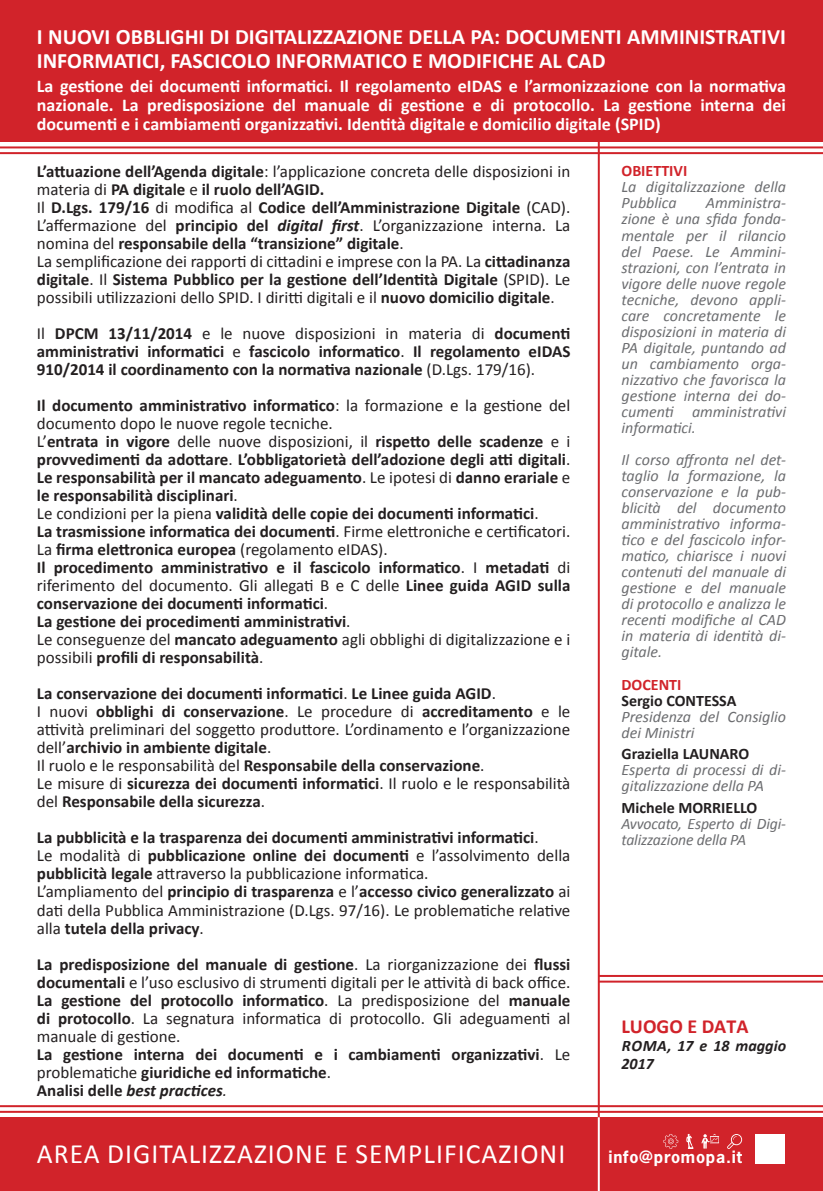
<style>
.page{position:relative;width:823px;height:1191px;background:#fff}
.page>*{position:absolute;margin:0;border:0;box-sizing:border-box;transform-origin:0 0}
.t1{font:28px "Calibri";letter-spacing:.04em;color:#fff}
.SOTTOTITOLI{font:700 22px/24px "Calibri";color:#fff}
.Normale{font:700 20px "Calibri";color:#d1232a}
.SOTTOTITOLI-2{font:700 18px/19px "Calibri";color:#fff;text-align:justify}
.Pa4{font:700 17px/18px "Calibri";color:#231f20}
.Pa4-2{font:17px/18px "Calibri";color:#231f20;text-align:justify}
.Pa5{font:700 17px/18px "Calibri";color:#231f20}
.Pa5-2{font:17px/18px "Calibri";color:#231f20}
.Pa5-3{font:italic 700 17px "Calibri";color:#231f20}
.Normale-2{font:italic 16px/16px "Calibri";color:#6c6d70}
.Normale-3{font:700 16px "Calibri";color:#231f20}
.Normale-4{font:italic 700 16px/18px "Calibri";color:#231f20}
.Normale-5{font:700 16px "Calibri";color:#d1232a}
.t2{font:700 16px "News Gothic Std";letter-spacing:.05em;color:#fff}
.s1{font-weight:400}
.s2{font-style:italic}
.s3{font-weight:700}
.s4{font-style:normal}
</style>
<div class="page">
<div style="left:0;top:1117px;width:822px;height:74px;background:#d1232a"></div>
<div style="left:0;top:0;width:822px;height:142px;background:#d1232a"></div>
<hr style="left:597px;top:142px;width:2px;height:981px;background:#d1232a">
<hr style="left:597px;top:1117px;width:2px;height:74px;background:#fff">
<div style="left:755px;top:1134px;width:29px;height:29px;background:#fff"></div>
<svg style="left:701px;top:1134px;width:17px;height:14px"></svg>
<svg style="left:663px;top:1134px;width:14px;height:14px"></svg>
<svg style="left:686px;top:1134px;width:7px;height:15px"></svg>
<svg style="left:727px;top:1134px;width:14px;height:15px"></svg>
<svg style="left:599px;top:974px;width:223px;height:9px"></svg>
<svg style="left:0;top:146px;width:822px;height:8px"></svg>
<svg style="left:0;top:1104px;width:822px;height:9px"></svg>
<p class="SOTTOTITOLI" style="left:37px;top:24px;width:750px">I NUOVI OBBLIGHI DI DIGITALIZZAZIONE DELLA PA: DOCUMENTI AMMINISTRATIVI<br>INFORMATICI, FASCICOLO INFORMATICO E MODIFICHE AL CAD</p>
<p class="SOTTOTITOLI-2" style="left:37px;top:77px;width:750px">La gestione dei documenti informatici. Il regolamento eIDAS e l’armonizzazione con la normativa nazionale. La predisposizione del manuale di gestione e di protocollo. La gestione interna dei documenti e i cambiamenti organizzativi. Identità digitale e domicilio digitale (SPID)</p>
<p class="Pa4" style="left:37px;top:163px;width:534px">L’attuazione dell’Agenda digitale<span class="s1">: l’applicazione concreta delle disposizioni in materia di</span> PA digitale <span class="s1">e</span> il ruolo dell’AGID.</p>
<p class="Pa4" style="left:37px;top:199px;width:534px;text-align:justify"><span class="s1">Il</span> D.Lgs. 179/16 <span class="s1">di modifica al</span> Codice dell’Amministrazione Digitale <span class="s1">(CAD).<br>L’affermazione del</span> principio del <span class="s2">digital first</span><span class="s1">. L’organizzazione interna. La nomina del</span> responsabile della “transizione” digitale<span class="s1">.</span></p>
<p class="Pa4-2" style="left:37px;top:253px;width:534px">La semplificazione dei rapporti di cittadini e imprese con la PA. La <span class="s3">cittadinanza digitale</span>. Il <span class="s3">Sistema Pubblico per la gestione dell’Identità Digitale</span> (SPID). Le possibili utilizzazioni dello SPID. I diritti digitali e il <span class="s3">nuovo domicilio digitale</span>.</p>
<p class="Pa4" style="left:37px;top:325px;width:534px;text-align:justify"><span class="s1">Il</span> DPCM 13/11/2014 <span class="s1">e le nuove disposizioni in materia di</span> documenti amministrativi informatici <span class="s1">e</span> fascicolo informatico<span class="s1">.</span> Il regolamento eIDAS 910/2014 il coordinamento con la normativa nazionale <span class="s1">(D.Lgs. 179/16).</span></p>
<p class="Pa5-2" style="left:37px;top:397px;width:534px"><span class="s3">Il documento amministrativo informatico</span>: la formazione e la gestione del documento dopo le nuove regole tecniche.</p>
<p class="Pa4" style="left:37px;top:433px;width:534px;text-align:justify"><span class="s1">L’</span>entrata in vigore <span class="s1">delle nuove disposizioni, il</span> rispetto delle scadenze <span class="s1">e i </span>provvedimenti da adottare<span class="s1">.</span> L’obbligatorietà dell’adozione degli atti digitali<span class="s1">.<br></span>Le responsabilità per il mancato adeguamento<span class="s1">. Le ipotesi di</span> danno erariale <span class="s1">e </span>le responsabilità disciplinari<span class="s1">.</span></p>
<p class="Pa5" style="left:37px;top:505px;width:503px"><span class="s1">Le condizioni per la piena</span> validità delle copie dei documenti informatici<span class="s1">.</span></p>
<p class="Pa5" style="left:37px;top:523px;width:534px">La trasmissione informatica dei documenti<span class="s1">. Firme elettroniche e certificatori.<br>La</span> firma elettronica europea <span class="s1">(regolamento eIDAS).</span></p>
<p class="Pa5" style="left:37px;top:559px;width:534px;text-align:justify">Il procedimento amministrativo e il fascicolo informatico<span class="s1">. I</span> metadati <span class="s1">di riferimento del documento. Gli allegati B e C delle</span> Linee guida AGID sulla conservazione dei documenti informatici<span class="s1">.</span></p>
<p class="Pa5" style="left:37px;top:613px;width:315px">La gestione dei procedimenti amministrativi<span class="s1">.</span></p>
<p class="Pa5-2" style="left:37px;top:631px;width:534px">Le conseguenze del <span class="s3">mancato adeguamento</span> agli obblighi di digitalizzazione e i possibili <span class="s3">profili di responsabilità</span>.</p>
<p class="Pa4" style="left:37px;top:685px;width:460px">La conservazione dei documenti informatici<span class="s1">.</span> Le Linee guida AGID<span class="s1">.</span></p>
<p class="Pa4-2" style="left:37px;top:703px;width:534px">I nuovi <span class="s3">obblighi di conservazione</span>. Le procedure di <span class="s3">accreditamento</span> e le attività preliminari del soggetto produttore. L’ordinamento e l’organizzazione dell’<span class="s3">archivio in ambiente digitale</span>.</p>
<p class="Pa4" style="left:37px;top:757px;width:449px"><span class="s1">Il ruolo e le responsabilità del</span> Responsabile della conservazione<span class="s1">.</span></p>
<p class="Pa4" style="left:37px;top:775px;width:534px"><span class="s1">Le misure di</span> sicurezza dei documenti informatici<span class="s1">. Il ruolo e le responsabilità del</span> Responsabile della sicurezza<span class="s1">.</span></p>
<p class="Pa4" style="left:37px;top:829px;width:503px">La pubblicità e la trasparenza dei documenti amministrativi informatici<span class="s1">.</span></p>
<p class="Pa4-2" style="left:37px;top:847px;width:534px">Le modalità di <span class="s3">pubblicazione online dei documenti</span> e l’assolvimento della <span class="s3">pubblicità legale</span> attraverso la pubblicazione informatica.</p>
<p class="Pa4-2" style="left:37px;top:883px;width:534px">L’ampliamento del <span class="s3">principio di trasparenza</span> e l’<span class="s3">accesso civico generalizzato</span> ai dati della Pubblica Amministrazione (D.Lgs. 97/16). Le problematiche relative alla <span class="s3">tutela della privacy</span>.</p>
<p class="Pa4-2" style="left:37px;top:955px;width:534px"><span class="s3">La predisposizione del manuale di gestione</span>. La riorganizzazione dei <span class="s3">flussi documentali</span> e l’uso esclusivo di strumenti digitali per le attività di back office.</p>
<p class="Pa4-2" style="left:37px;top:991px;width:534px"><span class="s3">La gestione del protocollo informatico</span>. La predisposizione del <span class="s3">manuale di protocollo</span>. La segnatura informatica di protocollo. Gli adeguamenti al manuale di gestione.</p>
<p class="Pa4" style="left:37px;top:1045px;width:534px">La gestione interna dei documenti e i cambiamenti organizzativi<span class="s1">. Le problematiche</span> giuridiche ed informatiche<span class="s1">.</span></p>
<p class="Pa5-3" style="left:37px;top:1079px;width:192px"><span class="s4">Analisi delle</span> best practices<span class="s1">.</span></p>
<p class="Normale-5" style="left:621px;top:161px;width:67px">OBIETTIVI</p>
<p class="Normale-2" style="left:621px;top:179px;width:166px">La digitalizzazione della<br>Pubblica</p>
<p class="Normale-2" style="left:621px;top:195px;width:166px;text-align:justify;text-indent:84px">Amministra&shy;zione è una sfida fonda&shy;mentale per il rilancio del Paese. Le Ammini&shy;strazioni, con l’entrata in vigore delle nuove regole tecniche, devono appli&shy;care concretamente le disposizioni in materia di PA digitale, puntando ad un cambiamento orga&shy;nizzativo che favorisca la gestione interna dei do&shy;cumenti amministrativi informatici.</p>
<p class="Normale-2" style="left:621px;top:451px;width:166px;text-align:justify">Il corso affronta nel det&shy;taglio la formazione, la conservazione e la pub&shy;blicità del documento amministrativo informa&shy;tico e del fascicolo infor&shy;matico, chiarisce i nuovi contenuti del manuale di gestione e del manuale di protocollo e analizza le recenti modifiche al CAD in materia di identità di&shy;gitale.</p>
<p class="Normale-5" style="left:621px;top:674px;width:61px">DOCENTI</p>
<p class="Normale-3" style="left:621px;top:690px;width:116px">Sergio CONTESSA</p>
<p class="Normale-2" style="left:621px;top:708px;width:166px">Presidenza del Consiglio dei Ministri</p>
<p class="Normale-3" style="left:621px;top:744px;width:129px">Graziella LAUNARO</p>
<p class="Normale-2" style="left:621px;top:761px;width:166px">Esperta di processi di di&shy;gitalizzazione della PA</p>
<p class="Normale-3" style="left:621px;top:797px;width:137px">Michele MORRIELLO</p>
<p class="Normale-2" style="left:621px;top:815px;width:166px">Avvocato, Esperto di Digi&shy;talizzazione della PA</p>
<p class="Normale" style="left:621px;top:1013px;width:128px">LUOGO E DATA</p>
<p class="Normale-4" style="left:621px;top:1036px;width:166px">ROMA, 17 e 18 maggio<br>2017</p>
<p class="t1" style="left:37px;top:1136px;width:530px">AREA DIGITALIZZAZIONE E SEMPLIFICAZIONI</p>
<p class="t2" style="left:608px;top:1146px;width:135px">info@promopa.it</p>
</div>
